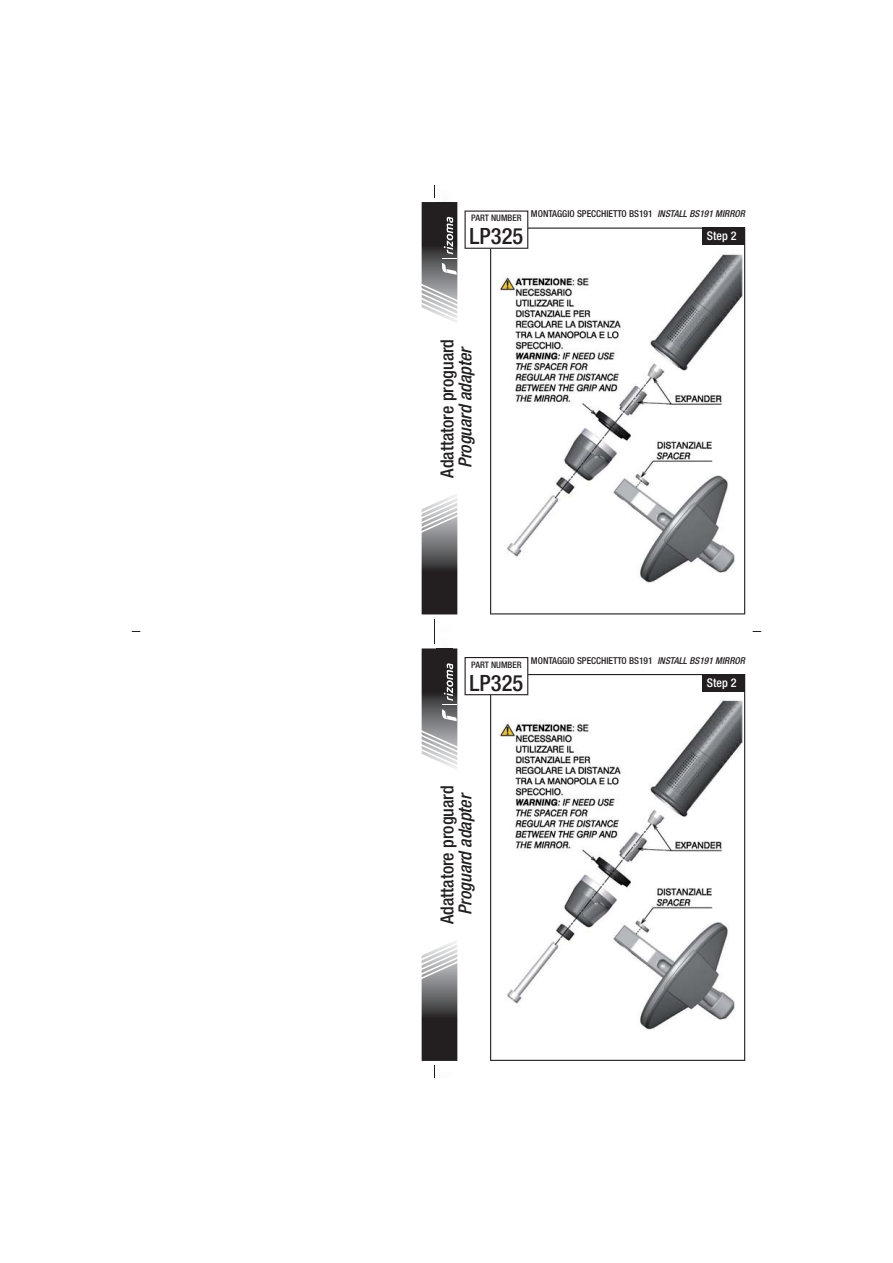
<style>
.page{position:relative;width:893px;height:1263px;background:#fff}
.page>*{position:absolute;margin:0;border:0;box-sizing:border-box;transform-origin:0 0}
.t1{font:500 condensed 22.5px "Helvetica Neue LT Std";color:#231f20}
.t2{font:500 condensed 18px "Helvetica Neue LT Std";color:#231f20}
.t3{font:italic 500 condensed 18px "Helvetica Neue LT Std";color:#231f20}
.t4{font:500 condensed 12px "Helvetica Neue LT Std";color:#fff}
.t5{font:500 condensed 9.45px "Helvetica Neue LT Std";color:#231f20}
.t6{font:500 condensed 9px "Helvetica Neue LT Std";color:#231f20}
.s1{font-style:italic}
</style>
<div class="page">
<svg style="left:490px;top:228px;width:255px;height:386px"></svg>
<svg style="left:421px;top:185px;width:107px;height:141px"></svg>
<div style="left:703px;top:228px;width:42px;height:17px;background:#231f20"></div>
<svg style="left:421px;top:941px;width:37px;height:137px"></svg>
<svg style="left:490px;top:674px;width:255px;height:387px"></svg>
<svg style="left:421px;top:490px;width:107px;height:283px"></svg>
<div style="left:703px;top:674px;width:42px;height:17px;background:#231f20"></div>
<p class="t6" style="left:471px;top:215px;width:52px">PART NUMBER</p>
<h1 class="t1" style="left:470px;top:228px;width:55px">LP325</h1>
<p class="t5" style="left:531px;top:211px;width:215px">MONTAGGIO SPECCHIETTO BS191 <span class="s1">INSTALL BS191 MIRROR</span></p>
<p class="t4" style="left:707px;top:232px;width:31px">Step 2</p>
<h2 class="t2" style="left:441px;top:478px;width:140px;rotate:-90deg">Adattatore proguard</h2>
<h2 class="t3" style="left:459px;top:468px;width:124px;rotate:-90deg">Proguard adapter</h2>
<p class="t6" style="left:471px;top:661px;width:52px">PART NUMBER</p>
<h1 class="t1" style="left:470px;top:674px;width:55px">LP325</h1>
<p class="t5" style="left:531px;top:657px;width:215px">MONTAGGIO SPECCHIETTO BS191 <span class="s1">INSTALL BS191 MIRROR</span></p>
<p class="t4" style="left:707px;top:678px;width:31px">Step 2</p>
<h2 class="t2" style="left:441px;top:924px;width:140px;rotate:-90deg">Adattatore proguard</h2>
<h2 class="t3" style="left:459px;top:915px;width:124px;rotate:-90deg">Proguard adapter</h2>
</div>
